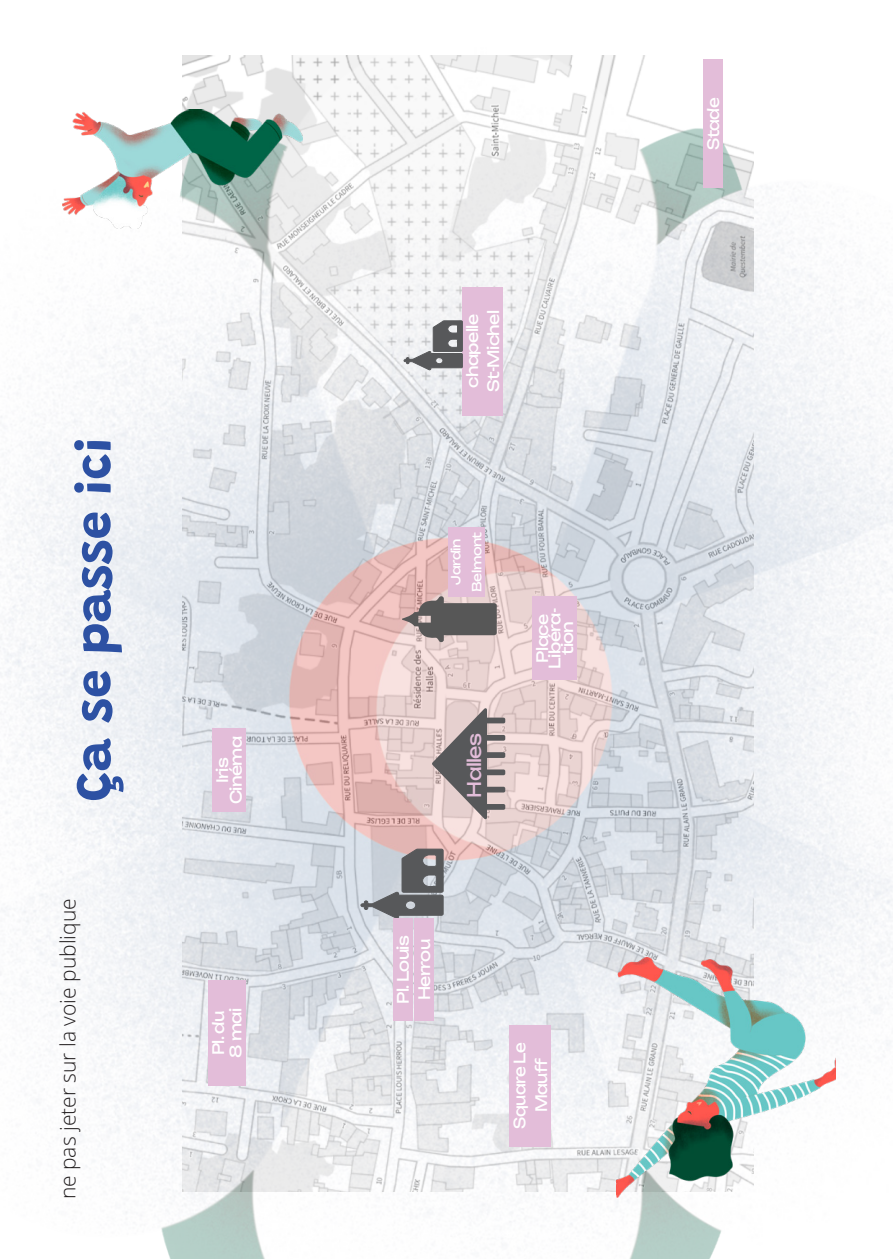
<style>
.page{position:relative;width:893px;height:1259px;background:#fff}
.page>*{position:absolute;margin:0;border:0;box-sizing:border-box;transform-origin:0 0}
.AGENDA_-_DATE___TITRE{font:700 51px "Grandstander";color:#2d51a3}
.texte_simple{font:300 21px "Open Sans";color:#231f20}
.CARTE_LIEUX{font:18.6px "Unbounded";letter-spacing:-.04em;color:#e3bdd9}
.CARTE_LIEUX-2{font:15.6px/21.3px "Unbounded";letter-spacing:-.04em;color:#fff;text-align:center}
.CARTE_LIEUX-3{font:12.6px/21.3px "Unbounded";letter-spacing:-.04em;color:#fff;text-align:center}
</style>
<div class="page">
<img style="left:0;top:55px;width:893px;height:1204px">
<div style="left:462px;top:287px;width:41px;height:128px;background:#e3bdd9"></div>
<div style="left:448px;top:527px;width:37px;height:69px;background:#e3bdd9"></div>
<div style="left:441px;top:603px;width:56px;height:32px;background:#575757;border-radius:3px"></div>
<svg style="left:402px;top:596px;width:42px;height:46px;background:#9c8c8b"></svg>
<svg style="left:361px;top:849px;width:82px;height:69px;background:#919499"></svg>
<svg style="left:404px;top:321px;width:58px;height:49px"></svg>
<div style="left:532px;top:596px;width:20px;height:84px;background:#e3bdd9"></div>
<div style="left:545px;top:596px;width:32px;height:84px;background:#e3bdd9"></div>
<div style="left:208px;top:979px;width:20px;height:106px;background:#e3bdd9"></div>
<div style="left:226px;top:979px;width:19px;height:106px;background:#e3bdd9"></div>
<div style="left:393px;top:918px;width:20px;height:102px;background:#e3bdd9"></div>
<div style="left:415px;top:918px;width:19px;height:102px;background:#e3bdd9"></div>
<div style="left:213px;top:728px;width:19px;height:84px;background:#e3bdd9"></div>
<div style="left:226px;top:728px;width:20px;height:84px;background:#e3bdd9"></div>
<div style="left:510px;top:1024px;width:41px;height:122px;background:#e3bdd9"></div>
<div style="left:704px;top:60px;width:19px;height:128px;background:#e3bdd9"></div>
<svg style="left:429px;top:702px;width:59px;height:123px;background:#a99c9c"></svg>
<div style="left:482px;top:804px;width:23px;height:6px;background:#57585a;border-radius:2px"></div>
<div style="left:482px;top:786px;width:23px;height:6px;background:#57585a;border-radius:2px"></div>
<div style="left:482px;top:769px;width:23px;height:6px;background:#57585a;border-radius:2px"></div>
<div style="left:482px;top:752px;width:23px;height:6px;background:#57585a;border-radius:2px"></div>
<div style="left:482px;top:735px;width:23px;height:5px;background:#57585a;border-radius:2px"></div>
<div style="left:482px;top:717px;width:23px;height:6px;background:#57585a;border-radius:2px"></div>
<img style="left:617px;top:957px;width:219px;height:240px">
<img style="left:62px;top:109px;width:240px;height:120px">
<p class="AGENDA_-_DATE___TITRE" style="left:52px;top:801px;width:365px;rotate:-90deg">Ça se passe ici</p>
<p class="texte_simple" style="left:54px;top:1199px;width:302px;rotate:-90deg">ne pas jeter sur la voie publique</p>
<p class="CARTE_LIEUX-2" style="left:224px;top:804px;width:70px;rotate:-90deg">Cinéma</p>
<p class="CARTE_LIEUX-2" style="left:211px;top:783px;width:27px;rotate:-90deg">Iris</p>
<p class="CARTE_LIEUX-2" style="left:206px;top:1055px;width:46px;rotate:-90deg">Pl. du</p>
<p class="CARTE_LIEUX-2" style="left:224px;top:1057px;width:51px;rotate:-90deg">8 mai</p>
<p class="CARTE_LIEUX-2" style="left:460px;top:392px;width:84px;text-align:left;rotate:-90deg">chapelle<br>St-Michel</p>
<p class="CARTE_LIEUX-3" style="left:444px;top:592px;width:62px;rotate:-90deg">Jardin<br>Belmont</p>
<p class="CARTE_LIEUX" style="left:459px;top:797px;width:66px;rotate:-90deg">Halles</p>
<p class="CARTE_LIEUX-2" style="left:530px;top:662px;width:50px;rotate:-90deg">Place</p>
<p class="CARTE_LIEUX-2" style="left:547px;top:668px;width:62px;line-height:12.6px;rotate:-90deg">Libéra&shy;tion</p>
<p class="CARTE_LIEUX-2" style="left:391px;top:1003px;width:70px;rotate:-90deg">Pl. Louis</p>
<p class="CARTE_LIEUX-2" style="left:413px;top:1000px;width:62px;rotate:-90deg">Herrou</p>
<p class="CARTE_LIEUX-2" style="left:507px;top:1128px;width:88px;rotate:-90deg">Square Le<br>Mauff</p>
<p class="CARTE_LIEUX-2" style="left:702px;top:150px;width:54px;rotate:-90deg">Stade</p>
</div>
